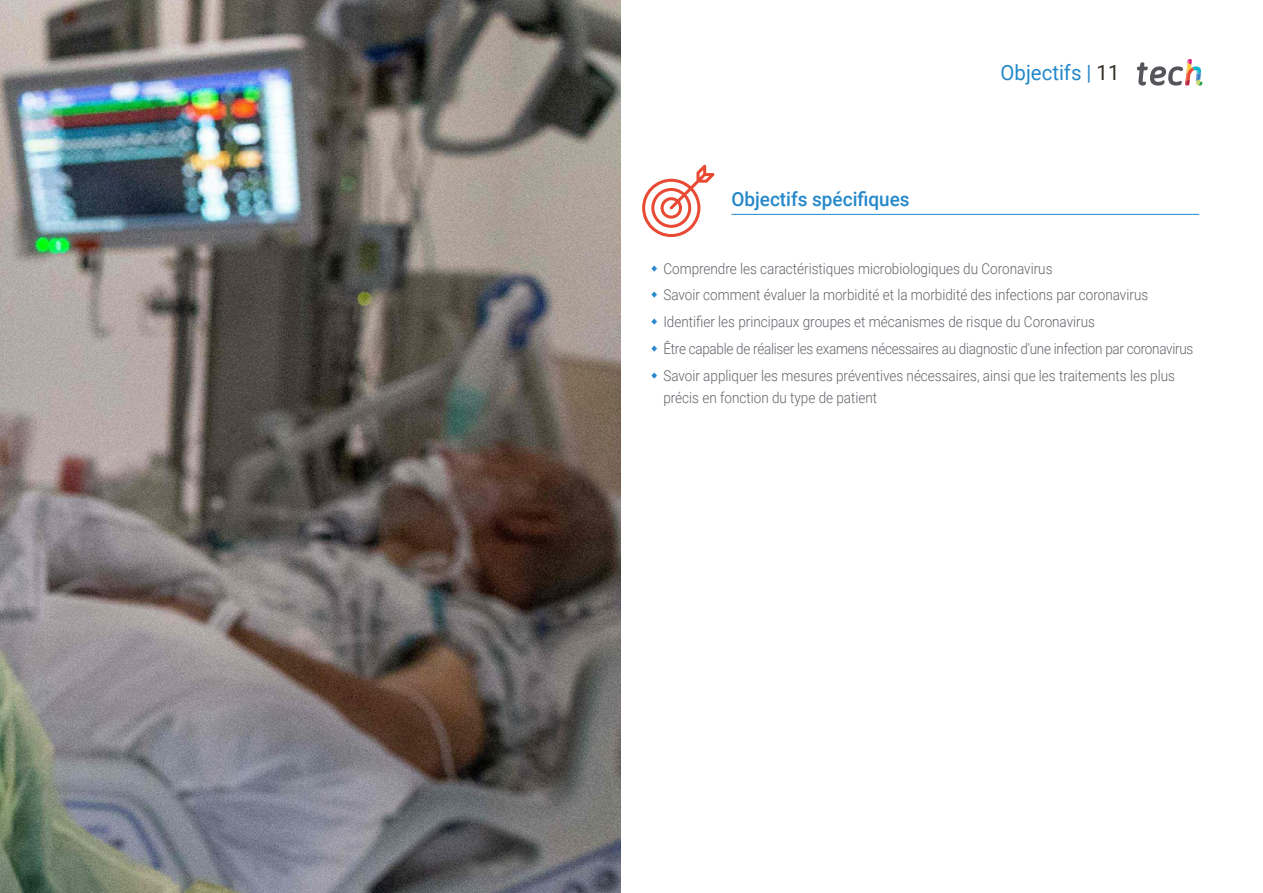
<style>
.page{position:relative;width:1263px;height:893px;background:#fff}
.page>*{position:absolute;margin:0;border:0;box-sizing:border-box;transform-origin:0 0}
.t1{font:21px "Roboto";color:#2488c9}
.t2{font:500 19.5px "Roboto";color:#2488c9}
.t3{font:300 15px/26.7px "Roboto";color:#61646a;scale:.9 1}
.s1{color:#312e20}
</style>
<div class="page">
<img style="left:0;top:0;width:621px;height:893px">
<svg style="left:1137px;top:59px;width:65px;height:27px"></svg>
<svg style="left:642px;top:165px;width:72px;height:72px"></svg>
<hr style="left:731px;top:214px;width:468px;height:1px;background:#2488c9">
<h2 class="t2" style="left:731px;top:185px;width:180px">Objectifs spécifiques</h2>
<h1 class="t1" style="left:1000px;top:57px;width:120px">Objectifs | <span class="s1">11</span></h1>
<p class="t3" style="left:663px;top:254px;width:590px">Comprendre les caractéristiques microbiologiques du Coronavirus<br>Savoir comment évaluer la morbidité et la morbidité des infections par coronavirus Identifier les principaux groupes et mécanismes de risque du Coronavirus<br>Être capable de réaliser les examens nécessaires au diagnostic d'une infection par coronavirus Savoir appliquer les mesures préventives nécessaires, ainsi que les traitements les plus</p>
<p class="t3" style="left:663px;top:384px;width:239px">précis en fonction du type de patient</p>
</div>
